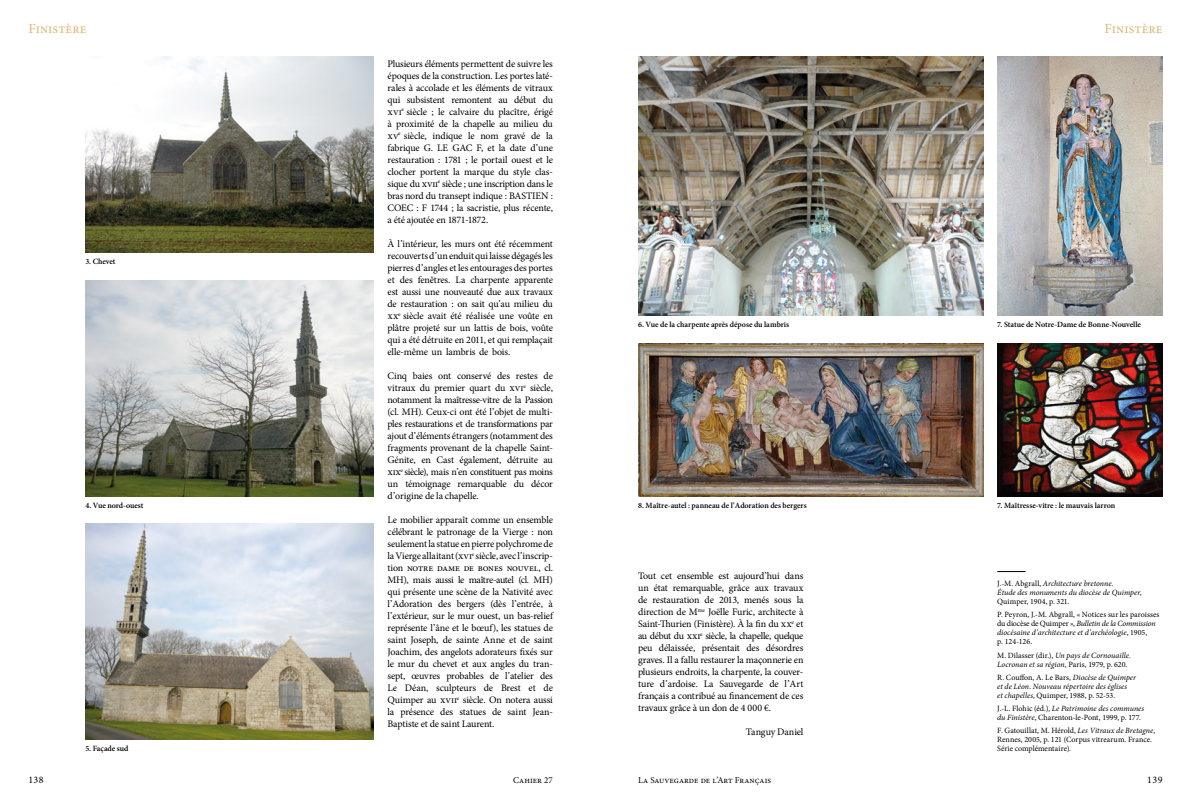
<style>
.page{position:relative;width:1191px;height:808px;background:#fff}
.page>*{position:absolute;margin:0;border:0;box-sizing:border-box;transform-origin:0 0}
.t1{font:14px "Minion Pro";letter-spacing:.005em;color:#dfb676}
.t2{font:10px/12px "Minion Pro";letter-spacing:-.02em;color:#000;text-align:justify}
.t3{font:9px "Minion Pro";letter-spacing:.005em;color:#000}
.t4{font:8px/9px "Minion Pro";color:#000}
.t5{font:italic 8px/9px "Minion Pro";letter-spacing:.01em;color:#000}
.t6{font:600 8px "Minion Pro";letter-spacing:-.005em;color:#000}
.s1{font-style:normal}
.s2{font-style:italic}
</style>
<div class="page">
<img style="left:85px;top:57px;width:288px;height:195px">
<img style="left:85px;top:280px;width:288px;height:216px">
<img style="left:85px;top:524px;width:288px;height:216px">
<img style="left:638px;top:57px;width:345px;height:258px">
<img style="left:997px;top:57px;width:165px;height:258px">
<img style="left:997px;top:343px;width:165px;height:153px">
<img style="left:638px;top:343px;width:345px;height:153px">
<svg style="left:997px;top:571px;width:28px;height:1px"></svg>
<h1 class="t1" style="left:28px;top:20px;width:60px">Finistère</h1>
<h1 class="t1" style="left:1104px;top:20px;width:60px">Finistère</h1>
<p class="t2" style="left:387px;top:58px;width:167px">Plusieurs éléments permettent de suivre les époques de la construction. Les portes laté&shy;rales à accolade et les éléments de vitraux qui subsistent remontent au début du xvi<sup>e</sup> siècle ; le calvaire du placître, érigé à proximité de la chapelle au milieu du xv<sup>e</sup> siècle, indique le nom gravé de la fabrique G. LE GAC F, et la date d’une restauration : 1781 ; le portail ouest et le clocher portent la marque du style clas&shy;sique du xvii<sup>e</sup> siècle ; une inscription dans le bras nord du transept indique : BASTIEN :<br>COEC : F 1744 ; la sacristie, plus récente, a été ajoutée en 1871-1872.</p>
<p class="t2" style="left:387px;top:238px;width:167px">À l’intérieur, les murs ont été récemment recouverts d’un enduit qui laisse dégagés les pierres d’angles et les entourages des portes et des fenêtres. La charpente apparente est aussi une nouveauté due aux travaux de restauration : on sait qu’au milieu du xx<sup>e</sup> siècle avait été réalisée une voûte en plâtre projeté sur un lattis de bois, voûte qui a été détruite en 2011, et qui remplaçait elle-même un lambris de bois.</p>
<p class="t2" style="left:387px;top:370px;width:167px">Cinq baies ont conservé des restes de vitraux du premier quart du xvi<sup>e</sup> siècle, notamment la maîtresse-vitre de la Passion (cl. MH). Ceux-ci ont été l’objet de multi&shy;ples restaurations et de transformations par ajout d’éléments étrangers (notamment des fragments provenant de la chapelle Saint-Génite, en Cast également, détruite au xix<sup>e</sup> siècle), mais n’en constituent pas moins un témoignage remarquable du décor d’origine de la chapelle.</p>
<p class="t2" style="left:387px;top:514px;width:168px">Le mobilier apparaît comme un ensemble célébrant le patronage de la Vierge : non seulement la statue en pierre polychrome de la Vierge allaitant (xvi<sup>e</sup> siècle, avec l’inscrip&shy;tion notre dame de bones nouvel, cl.<br>MH), mais aussi le maître-autel (cl. MH) qui présente une scène de la Nativité avec l’Adoration des bergers (dès l’entrée, à l’extérieur, sur le mur ouest, un bas-relief représente l’âne et le bœuf), les statues de saint Joseph, de sainte Anne et de saint Joachim, des angelots adorateurs fixés sur le mur du chevet et aux angles du tran&shy;sept, œuvres probables de l’atelier des Le Déan, sculpteurs de Brest et de Quimper au xvii<sup>e</sup> siècle. On notera aussi la présence des statues de saint Jean-Baptiste et de saint Laurent.</p>
<p class="t6" style="left:85px;top:256px;width:32px">3. Chevet</p>
<p class="t6" style="left:638px;top:319px;width:153px">6. Vue de la charpente après dépose du lambris</p>
<p class="t6" style="left:997px;top:319px;width:145px">7. Statue de Notre-Dame de Bonne-Nouvelle</p>
<p class="t6" style="left:85px;top:499px;width:60px">4. Vue nord-ouest</p>
<p class="t6" style="left:638px;top:500px;width:170px">8. Maître-autel : panneau de l’Adoration des bergers</p>
<p class="t6" style="left:997px;top:500px;width:120px">7. Maîtresse-vitre : le mauvais larron</p>
<p class="t2" style="left:638px;top:570px;width:167px">Tout cet ensemble est aujourd’hui dans un état remarquable, grâce aux travaux de restauration de 2013, menés sous la direction de M<sup>me</sup> Joëlle Furic, architecte à Saint-Thurien (Finistère). À la fin du xx<sup>e</sup> et au début du xxi<sup>e</sup> siècle, la chapelle, quelque peu délaissée, présentait des désordres graves. Il a fallu restaurer la maçonnerie en plusieurs endroits, la charpente, la couver&shy;ture d’ardoise. La Sauvegarde de l’Art français a contribué au financement de ces travaux grâce à un don de 4 000 €.</p>
<p class="t2" style="left:746px;top:726px;width:59px">Tanguy Daniel</p>
<p class="t5" style="left:997px;top:579px;width:146px"><span class="s1">J.-M. Abgrall,</span> Architecture bretonne.<br>Étude des monuments du diocèse de Quimper<span class="s1">,<br>Quimper, 1904, p. 321.</span></p>
<p class="t4" style="left:997px;top:610px;width:164px">P. Peyron, J.-M. Abgrall, « Notices sur les paroisses du diocèse de Quimper », <span class="s2">Bulletin de la Commission diocésaine d’architecture et d’archéologie</span>, 1905,<br>p. 124-126.</p>
<p class="t5" style="left:997px;top:650px;width:135px"><span class="s1">M. Dilasser (dir.),</span> Un pays de Cornouaille.<br>Locronan et sa région<span class="s1">, Paris, 1979, p. 620.</span></p>
<p class="t5" style="left:997px;top:673px;width:141px"><span class="s1">R. Couffon, A. Le Bars,</span> Diocèse de Quimper et de Léon. Nouveau répertoire des églises<br>et chapelles<span class="s1">, Quimper, 1988, p. 52-53.</span></p>
<p class="t4" style="left:997px;top:704px;width:149px">J.-L. Flohic (éd.), <span class="s2">Le Patrimoine des communes du Finistère</span>, Charenton-le-Pont, 1999, p. 177.</p>
<p class="t4" style="left:997px;top:726px;width:160px">F. Gatouillat, M. Hérold, <span class="s2">Les Vitraux de Bretagne</span>,<br>Rennes, 2005, p. 121 (Corpus vitrearum. France.<br>Série complémentaire).</p>
<p class="t6" style="left:85px;top:743px;width:45px">5. Façade sud</p>
<p class="t2" style="left:28px;top:774px;width:17px">138</p>
<p class="t3" style="left:513px;top:774px;width:41px">Cahier 27</p>
<p class="t3" style="left:638px;top:774px;width:135px">La Sauvegarde de l’Art Français</p>
<p class="t2" style="left:1147px;top:774px;width:17px">139</p>
</div>
